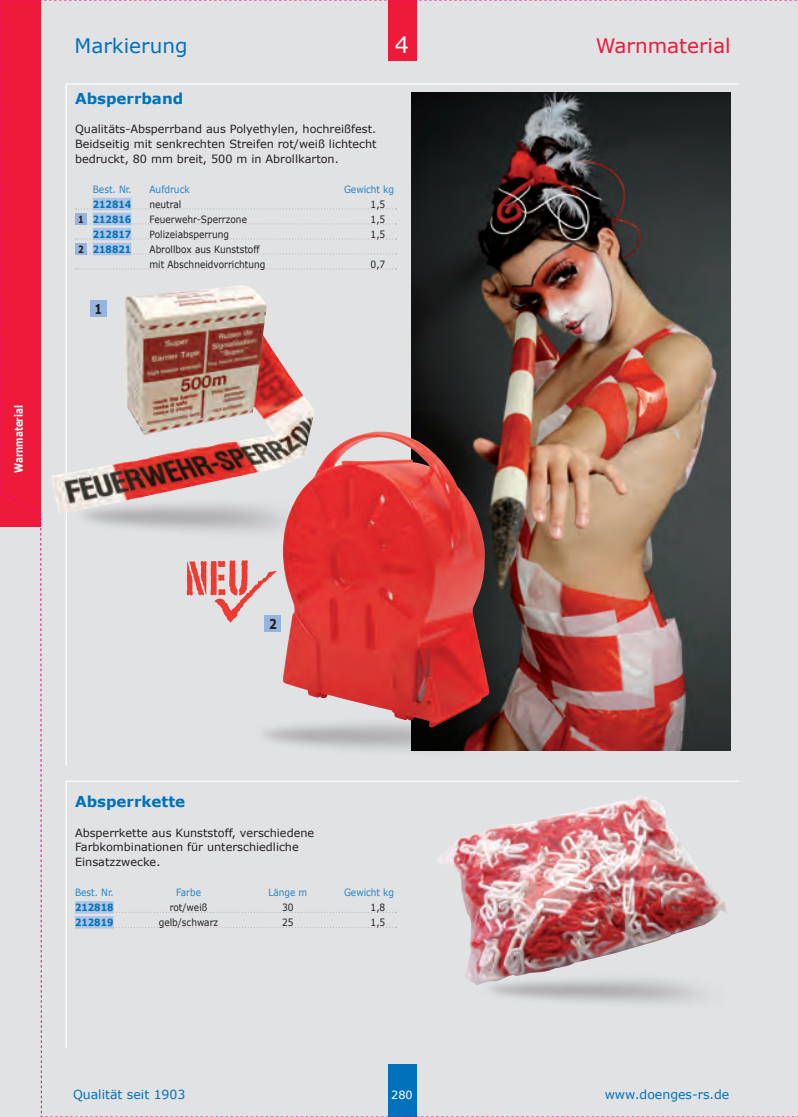
<style>
.page{position:relative;width:798px;height:1117px;background:#fff}
.page>*{position:absolute;margin:0;border:0;box-sizing:border-box;transform-origin:0 0}
.t1{font:22.5px "Verdana";color:#fff}
.t2{font:20px "Verdana";color:#ed1a3a}
.t3{font:20px "Verdana";color:#0072bc}
.t4{font:700 15px "Verdana";color:#0072bc}
.t5{font:700 13.62px "Verdana";color:#231f20;scale:.8 1}
.t6{font:12.5px "Verdana";color:#0072bc}
.t7{font:11.25px/14.8px "Verdana";color:#231f20;text-align:justify}
.t8{font:700 11.25px "Verdana";letter-spacing:-.01em;color:#fff;scale:.79 1}
.t9{font:11.25px "Verdana";color:#fff}
.t10{font:10px/15px "Verdana";color:#231f20;scale:.9 1}
.t11{font:10px "Verdana";color:#2783c5;scale:.9 1}
.t12{font:700 10px "Verdana";color:#0072bc;scale:.9 1}
.s1{color:#231f20}
</style>
<div class="page">
<img style="left:0;top:0;width:797px;height:1116px">
<p class="t8" style="left:12px;top:473px;width:87px;rotate:-90deg">Warnmaterial</p>
<h2 class="t3" style="left:74px;top:33px;width:114px">Markierung</h2>
<h1 class="t1" style="left:395px;top:31px;width:16px">4</h1>
<h2 class="t2" style="left:595px;top:33px;width:136px">Warnmaterial</h2>
<h3 class="t4" style="left:75px;top:89px;width:110px">Absperrband</h3>
<p class="t7" style="left:75px;top:121px;width:303px">Qualitäts-Absperrband aus Polyethylen, hochreißfest.<br>Beidseitig mit senkrechten Streifen rot/weiß lichtecht bedruckt, 80 mm breit, 500 m in Abrollkarton.</p>
<p class="t11" style="left:93px;top:183px;width:45px">Best. Nr.</p>
<p class="t11" style="left:149px;top:183px;width:46px">Aufdruck</p>
<p class="t11" style="left:344px;top:183px;width:57px">Gewicht kg</p>
<p class="t12" style="left:93px;top:198px;width:44px">212814</p>
<p class="t10" style="left:149px;top:196px;width:37px">neutral</p>
<p class="t10" style="left:370px;top:196px;width:18px">1,5</p>
<p class="t12" style="left:78px;top:213px;width:60px"><span class="s1">1</span> 212816</p>
<p class="t10" style="left:149px;top:211px;width:110px">Feuerwehr-Sperrzone</p>
<p class="t10" style="left:370px;top:211px;width:18px">1,5</p>
<p class="t12" style="left:93px;top:228px;width:44px">212817</p>
<p class="t10" style="left:149px;top:226px;width:90px">Polizeiabsperrung</p>
<p class="t10" style="left:370px;top:226px;width:18px">1,5</p>
<p class="t12" style="left:78px;top:243px;width:60px"><span class="s1">2</span> 218821</p>
<p class="t10" style="left:149px;top:241px;width:130px">Abrollbox aus Kunststoff mit Abschneidvorrichtung</p>
<p class="t10" style="left:370px;top:256px;width:18px">0,7</p>
<p class="t5" style="left:95px;top:300px;width:11px">1</p>
<p class="t5" style="left:269px;top:615px;width:11px">2</p>
<h3 class="t4" style="left:75px;top:791px;width:112px">Absperrkette</h3>
<p class="t7" style="left:75px;top:824px;width:240px;text-align:left">Absperrkette aus Kunststoff, verschiedene<br>Farbkombinationen für unterschiedliche<br>Einsatzzwecke.</p>
<p class="t11" style="left:75px;top:885px;width:45px">Best. Nr.</p>
<p class="t11" style="left:176px;top:885px;width:29px">Farbe</p>
<p class="t11" style="left:268px;top:885px;width:45px">Länge m</p>
<p class="t11" style="left:344px;top:885px;width:57px">Gewicht kg</p>
<p class="t12" style="left:75px;top:900px;width:44px">212818</p>
<p class="t10" style="left:170px;top:899px;width:43px">rot/weiß</p>
<p class="t10" style="left:282px;top:899px;width:14px">30</p>
<p class="t10" style="left:370px;top:899px;width:18px">1,8</p>
<p class="t12" style="left:75px;top:915px;width:44px">212819</p>
<p class="t10" style="left:159px;top:914px;width:68px">gelb/schwarz</p>
<p class="t10" style="left:282px;top:914px;width:14px">25</p>
<p class="t10" style="left:370px;top:914px;width:18px">1,5</p>
<p class="t6" style="left:73px;top:1086px;width:114px">Qualität seit 1903</p>
<p class="t9" style="left:391px;top:1087px;width:23px">280</p>
<p class="t6" style="left:604px;top:1086px;width:126px">www.doenges-rs.de</p>
</div>
